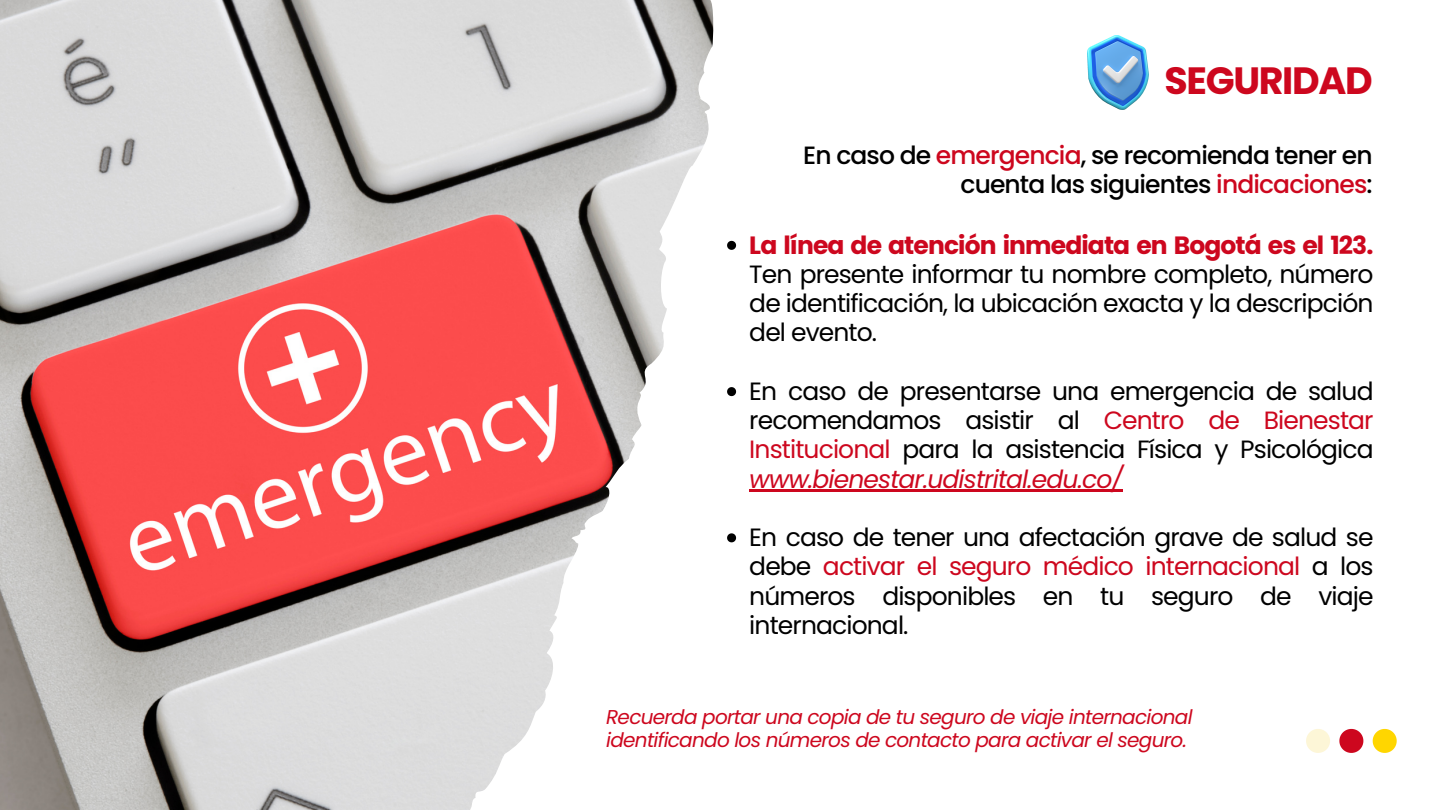
<style>
.page{position:relative;width:1440px;height:810px;background:#fff}
.page>*{position:absolute;margin:0;border:0;box-sizing:border-box;transform-origin:0 0}
.t1{font:700 38px "Poppins";letter-spacing:-.035em;color:#cd071e}
.t2{font:25px/29.2px "Poppins";letter-spacing:-.035em;color:#000;text-align:justify}
.t3{font:500 25px/29.2px "Poppins";letter-spacing:-.035em;color:#000;text-align:right}
.t4{font:italic 20px "Poppins";letter-spacing:-.035em;color:#cd071e}
.s1{color:#cd071e}
.s2{font-weight:700;color:#cd071e}
.s3{font-style:italic;color:#cd071e}
</style>
<div class="page">
<img style="left:0;top:0;width:713px;height:810px">
<svg style="left:1373px;top:729px;width:24px;height:24px"></svg>
<svg style="left:1339px;top:729px;width:24px;height:24px"></svg>
<svg style="left:1306px;top:729px;width:24px;height:24px"></svg>
<svg style="left:727px;top:241px;width:9px;height:9px"></svg>
<svg style="left:727px;top:387px;width:9px;height:9px"></svg>
<hr style="left:749px;top:489px;width:374px;height:2px;background:#cd071e">
<svg style="left:727px;top:533px;width:9px;height:9px"></svg>
<img style="left:1088px;top:35px;width:60px;height:75px">
<p class="t1" style="left:1165px;top:54px;width:210px">SEGURIDAD</p>
<p class="t3" style="left:803px;top:141px;width:571px">En caso de <span class="s1">emergencia</span>, se recomienda tener en cuenta las siguientes <span class="s1">indicaciones</span>:</p>
<p class="t2" style="left:749px;top:230px;width:626px"><span class="s2">La línea de atención inmediata en Bogotá es el 123.<br></span>Ten presente informar tu nombre completo, número de identificación, la ubicación exacta y la descripción del evento.</p>
<p class="t2" style="left:749px;top:377px;width:626px">En caso de presentarse una emergencia de salud recomendamos asistir al <span class="s1">Centro de Bienestar Institucional</span> para la asistencia Física y Psicológica <span class="s3">www.bienestar.udistrital.edu.co/</span></p>
<p class="t2" style="left:749px;top:523px;width:626px">En caso de tener una afectación grave de salud se debe <span class="s1">activar el seguro médico internacional</span> a los números disponibles en tu seguro de viaje internacional.</p>
<p class="t4" style="left:606px;top:703px;width:588px">Recuerda portar una copia de tu seguro de viaje internacional</p>
<p class="t4" style="left:606px;top:726px;width:582px">identificando los números de contacto para activar el seguro.</p>
</div>
